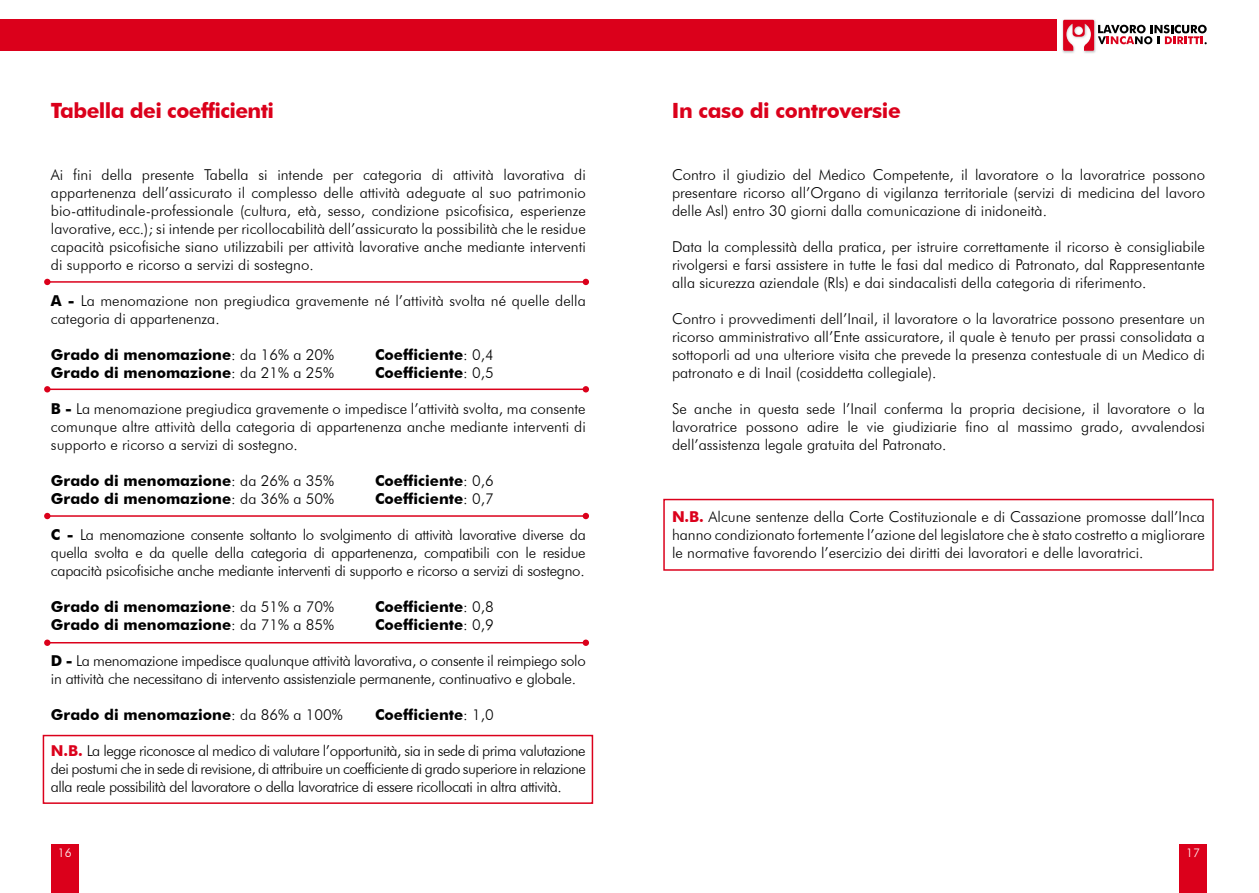
<style>
.page{position:relative;width:1259px;height:893px;background:#fff}
.page>*{position:absolute;margin:0;border:0;box-sizing:border-box;transform-origin:0 0}
.t1{font:700 21px "Futura BT";letter-spacing:-.03em;color:#db001b}
.t2{font:300 15px/18px "Futura BT";color:#000;text-align:justify}
.t3{font:700 15px "Futura BT";color:#000}
.t4{font:300 15px/18px "Futura BT";letter-spacing:-.02em;color:#000}
.t5{font:300 12px "Futura BT";color:#fff}
.s1{font-weight:700}
.s2{font-weight:300}
.s3{font-weight:700;color:#db001b}
</style>
<div class="page">
<div style="left:1179px;top:844px;width:28px;height:49px;background:#db001b"></div>
<div style="left:51px;top:844px;width:28px;height:49px;background:#db001b"></div>
<div style="left:629px;top:20px;width:428px;height:31px;background:#db001b"></div>
<img style="left:1062px;top:19px;width:34px;height:34px">
<svg style="left:1063px;top:20px;width:143px;height:31px"></svg>
<div style="left:663px;top:499px;width:550px;height:72px;border:2px solid #db001b"></div>
<div style="left:0;top:20px;width:629px;height:31px;background:#db001b"></div>
<div style="left:43px;top:735px;width:550px;height:69px;border:2px solid #db001b"></div>
<hr style="left:47px;top:389px;width:539px;height:1px;background:#db001b">
<svg style="left:44px;top:386px;width:6px;height:6px"></svg>
<div style="left:582px;top:386px;width:7px;height:6px;background:#db001b;border-radius:50%"></div>
<hr style="left:47px;top:281px;width:539px;height:2px;background:#db001b">
<svg style="left:44px;top:279px;width:6px;height:6px"></svg>
<div style="left:582px;top:279px;width:7px;height:6px;background:#db001b;border-radius:50%"></div>
<svg style="left:44px;top:513px;width:6px;height:6px"></svg>
<hr style="left:47px;top:515px;width:539px;height:2px;background:#db001b">
<div style="left:582px;top:513px;width:7px;height:6px;background:#db001b;border-radius:50%"></div>
<hr style="left:47px;top:642px;width:539px;height:1px;background:#db001b">
<div style="left:44px;top:639px;width:6px;height:7px;background:#db001b;border-radius:50%"></div>
<div style="left:582px;top:639px;width:7px;height:7px;background:#db001b;border-radius:50%"></div>
<h1 class="t1" style="left:51px;top:98px;width:224px">Tabella dei coefficienti</h1>
<p class="t2" style="left:51px;top:165px;width:536px">Ai fini della presente Tabella si intende per categoria di attività lavorativa di appartenenza dell’assicurato il complesso delle attività adeguate al suo patrimonio bio-attitudinale-professionale (cultura, età, sesso, condizione psicofisica, esperienze lavorative, ecc.); si intende per ricollocabilità dell’assicurato la possibilità che le residue capacità psicofisiche siano utilizzabili per attività lavorative anche mediante interventi di supporto e ricorso a servizi di sostegno.</p>
<p class="t2" style="left:51px;top:291px;width:536px"><span class="s1">A -</span> La menomazione non pregiudica gravemente né l’attività svolta né quelle della categoria di appartenenza.</p>
<p class="t3" style="left:51px;top:345px;width:284px">Grado di menomazione<span class="s2">: da 16% a 20%</span></p>
<p class="t3" style="left:375px;top:345px;width:120px">Coefficiente<span class="s2">: 0,4</span></p>
<p class="t3" style="left:51px;top:363px;width:284px">Grado di menomazione<span class="s2">: da 21% a 25%</span></p>
<p class="t3" style="left:375px;top:363px;width:120px">Coefficiente<span class="s2">: 0,5</span></p>
<p class="t2" style="left:51px;top:399px;width:536px"><span class="s1">B -</span> La menomazione pregiudica gravemente o impedisce l’attività svolta, ma consente comunque altre attività della categoria di appartenenza anche mediante interventi di supporto e ricorso a servizi di sostegno.</p>
<p class="t3" style="left:51px;top:471px;width:284px">Grado di menomazione<span class="s2">: da 26% a 35%</span></p>
<p class="t3" style="left:375px;top:471px;width:120px">Coefficiente<span class="s2">: 0,6</span></p>
<p class="t3" style="left:51px;top:489px;width:284px">Grado di menomazione<span class="s2">: da 36% a 50%</span></p>
<p class="t3" style="left:375px;top:489px;width:120px">Coefficiente<span class="s2">: 0,7</span></p>
<p class="t2" style="left:51px;top:525px;width:536px"><span class="s1">C -</span> La menomazione consente soltanto lo svolgimento di attività lavorative diverse da quella svolta e da quelle della categoria di appartenenza, compatibili con le residue capacità psicofisiche anche mediante interventi di supporto e ricorso a servizi di sostegno.</p>
<p class="t3" style="left:51px;top:597px;width:284px">Grado di menomazione<span class="s2">: da 51% a 70%</span></p>
<p class="t3" style="left:375px;top:597px;width:120px">Coefficiente<span class="s2">: 0,8</span></p>
<p class="t3" style="left:51px;top:615px;width:284px">Grado di menomazione<span class="s2">: da 71% a 85%</span></p>
<p class="t3" style="left:375px;top:615px;width:120px">Coefficiente<span class="s2">: 0,9</span></p>
<p class="t4" style="left:51px;top:651px;width:536px"><span class="s1">D -</span> La menomazione impedisce qualunque attività lavorativa, o consente il reimpiego solo in attività che necessitano di intervento assistenziale permanente, continuativo e globale.</p>
<p class="t3" style="left:51px;top:705px;width:293px">Grado di menomazione<span class="s2">: da 86% a 100%</span></p>
<p class="t3" style="left:375px;top:705px;width:120px">Coefficiente<span class="s2">: 1,0</span></p>
<p class="t2" style="left:51px;top:741px;width:536px"><span class="s3">N.B.</span> La legge riconosce al medico di valutare l’opportunità, sia in sede di prima valutazione dei postumi che in sede di revisione, di attribuire un coefficiente di grado superiore in relazione alla reale possibilità del lavoratore o della lavoratrice di essere ricollocati in altra attività.</p>
<h1 class="t1" style="left:672px;top:98px;width:230px">In caso di controversie</h1>
<p class="t2" style="left:672px;top:165px;width:534px">Contro il giudizio del Medico Competente, il lavoratore o la lavoratrice possono presentare ricorso all’Organo di vigilanza territoriale (servizi di medicina del lavoro delle Asl) entro 30 giorni dalla comunicazione di inidoneità.</p>
<p class="t2" style="left:672px;top:237px;width:534px">Data la complessità della pratica, per istruire correttamente il ricorso è consigliabile rivolgersi e farsi assistere in tutte le fasi dal medico di Patronato, dal Rappresentante alla sicurezza aziendale (Rls) e dai sindacalisti della categoria di riferimento.</p>
<p class="t2" style="left:672px;top:309px;width:534px">Contro i provvedimenti dell’Inail, il lavoratore o la lavoratrice possono presentare un ricorso amministrativo all’Ente assicuratore, il quale è tenuto per prassi consolidata a sottoporli ad una ulteriore visita che prevede la presenza contestuale di un Medico di patronato e di Inail (cosiddetta collegiale).</p>
<p class="t2" style="left:672px;top:399px;width:534px">Se anche in questa sede l’Inail conferma la propria decisione, il lavoratore o la lavoratrice possono adire le vie giudiziarie fino al massimo grado, avvalendosi dell’assistenza legale gratuita del Patronato.</p>
<p class="t2" style="left:672px;top:507px;width:534px"><span class="s3">N.B.</span> Alcune sentenze della Corte Costituzionale e di Cassazione promosse dall’Inca hanno condizionato fortemente l’azione del legislatore che è stato costretto a migliorare le normative favorendo l’esercizio dei diritti dei lavoratori e delle lavoratrici.</p>
<p class="t5" style="left:58px;top:845px;width:15px">16</p>
<p class="t5" style="left:1186px;top:845px;width:15px">17</p>
</div>
